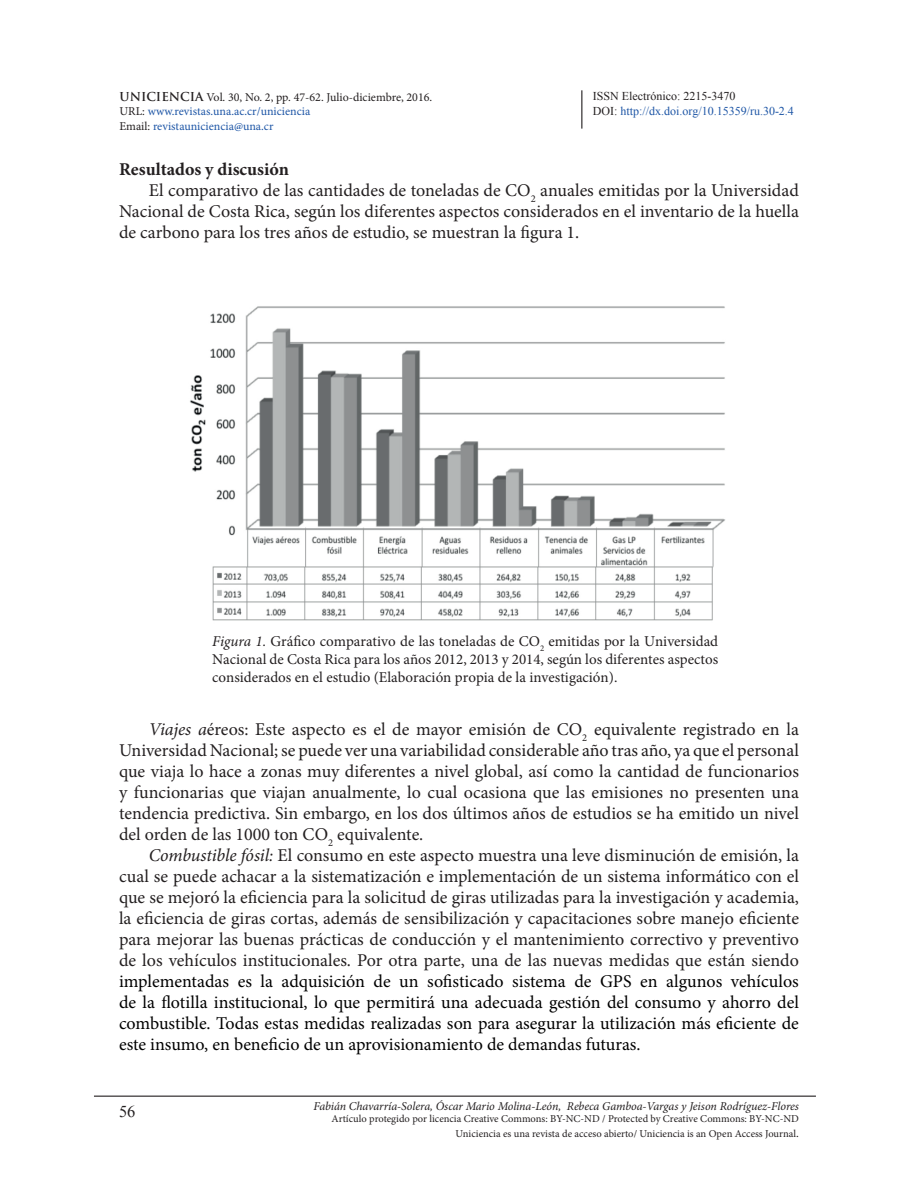
<style>
.page{position:relative;width:918px;height:1188px;background:#fff}
.page>*{position:absolute;margin:0;border:0;box-sizing:border-box;transform-origin:0 0}
.t1{font:18px/21px "Minion Pro";color:#231f20;text-align:justify}
.t2{font:18px/21px "Minion Pro";color:#000001;text-align:justify}
.t3{font:700 18px "Minion Pro";color:#231f20}
.t4{font:16.5px "Times New Roman";color:#231f20}
.t5{font:15px/18px "Minion Pro";color:#231f20;text-align:justify}
.t6{font:12px/14.4px "Minion Pro";color:#1e56a6}
.t7{font:italic 12px "Minion Pro";letter-spacing:-.005em;color:#231f20}
.t8{font:12px/14.4px "Times New Roman";color:#1e56a6}
.t9{font:10.5px/14.4px "Minion Pro";color:#231f20;text-align:right}
.s1{font-family:"Trajan Pro";font-weight:700;color:#231f20}
.s2{color:#231f20}
.s3{font-style:italic}
.s4{font-size:12px}
</style>
<div class="page">
<hr style="left:94px;top:1096px;width:722px;height:1px;background:#231f20">
<hr style="left:581px;top:90px;width:1px;height:39px;background:#231f20">
<img style="left:190px;top:306px;width:535px;height:315px">
<p class="t6" style="left:119px;top:90px;width:314px"><span class="s1">UNICIENCIA</span> <span class="s2">Vol. 30, No. 2, pp. 47-62. Julio-diciembre, 2016.<br>URL:</span> www.revistas.una.ac.cr/uniciencia<br><span class="s2">Email:</span> revistauniciencia@una.cr</p>
<p class="t8" style="left:593px;top:89px;width:203px"><span class="s2">ISSN Electrónico: 2215-3470<br>DOI:</span> http://dx.doi.org/10.15359/ru.30-2.4</p>
<p class="t3" style="left:119px;top:156px;width:171px">Resultados y discusión</p>
<p class="t1" style="left:149px;top:180px;width:652px">El comparativo de las cantidades de toneladas de CO<sub>2</sub> anuales emitidas por la Universidad</p>
<p class="t1" style="left:119px;top:201px;width:681px">Nacional de Costa Rica, según los diferentes aspectos considerados en el inventario de la huella</p>
<p class="t1" style="left:119px;top:222px;width:462px">de carbono para los tres años de estudio, se muestran la figura 1.</p>
<p class="t5" style="left:212px;top:632px;width:508px"><span class="s3">Figura 1.</span> Gráfico comparativo de las toneladas de CO<sub>2</sub> emitidas por la Universidad Nacional de Costa Rica para los años 2012, 2013 y 2014, según los diferentes aspectos considerados en el estudio (Elaboración propia de la investigación).</p>
<p class="t1" style="left:119px;top:718px;width:681px;text-indent:30px"><span class="s3">Viajes a</span>éreos: Este aspecto es el de mayor emisión de CO<sub>2</sub> equivalente registrado en la Universidad Nacional; se puede ver una variabilidad considerable año tras año, ya que el personal que viaja lo hace a zonas muy diferentes a nivel global, así como la cantidad de funcionarios y funcionarias que viajan anualmente, lo cual ocasiona que las emisiones no presenten una tendencia predictiva. Sin embargo, en los dos últimos años de estudios se ha emitido un nivel del orden de las 1000 ton CO<sub>2</sub> equivalente.</p>
<p class="t1" style="left:119px;top:844px;width:681px;text-indent:30px"><span class="s3">Combustible fósil:</span> El consumo en este aspecto muestra una leve disminución de emisión, la cual se puede achacar a la sistematización e implementación de un sistema informático con el que se mejoró la eficiencia para la solicitud de giras utilizadas para la investigación y academia, la eficiencia de giras cortas, además de sensibilización y capacitaciones sobre manejo eficiente para mejorar las buenas prácticas de conducción y el mantenimiento correctivo y preventivo de los vehículos institucionales. Por otra parte, una de las nuevas medidas que están siendo</p>
<p class="t2" style="left:119px;top:971px;width:681px">implementadas es la adquisición de un sofisticado sistema de GPS en algunos vehículos de la flotilla institucional, lo que permitirá una adecuada gestión del consumo y ahorro del combustible. Todas estas medidas realizadas son para asegurar la utilización más eficiente de este insumo, en beneficio de un aprovisionamiento de demandas futuras.</p>
<p class="t4" style="left:119px;top:1100px;width:18px">56</p>
<p class="t7" style="left:314px;top:1098px;width:487px">Fabián Chavarría-Solera, Óscar Mario Molina-León, Rebeca Gamboa-Vargas y Jeison Rodríguez-Flores</p>
<p class="t9" style="left:331px;top:1112px;width:469px">Artículo protegido por licencia Creative Commons: BY-NC-ND / Protected by Creative Commons: BY-NC-ND<br>Uniciencia es una revista de acceso abierto/ Uniciencia is an Open Access Journal<span class="s4">.</span></p>
</div>
